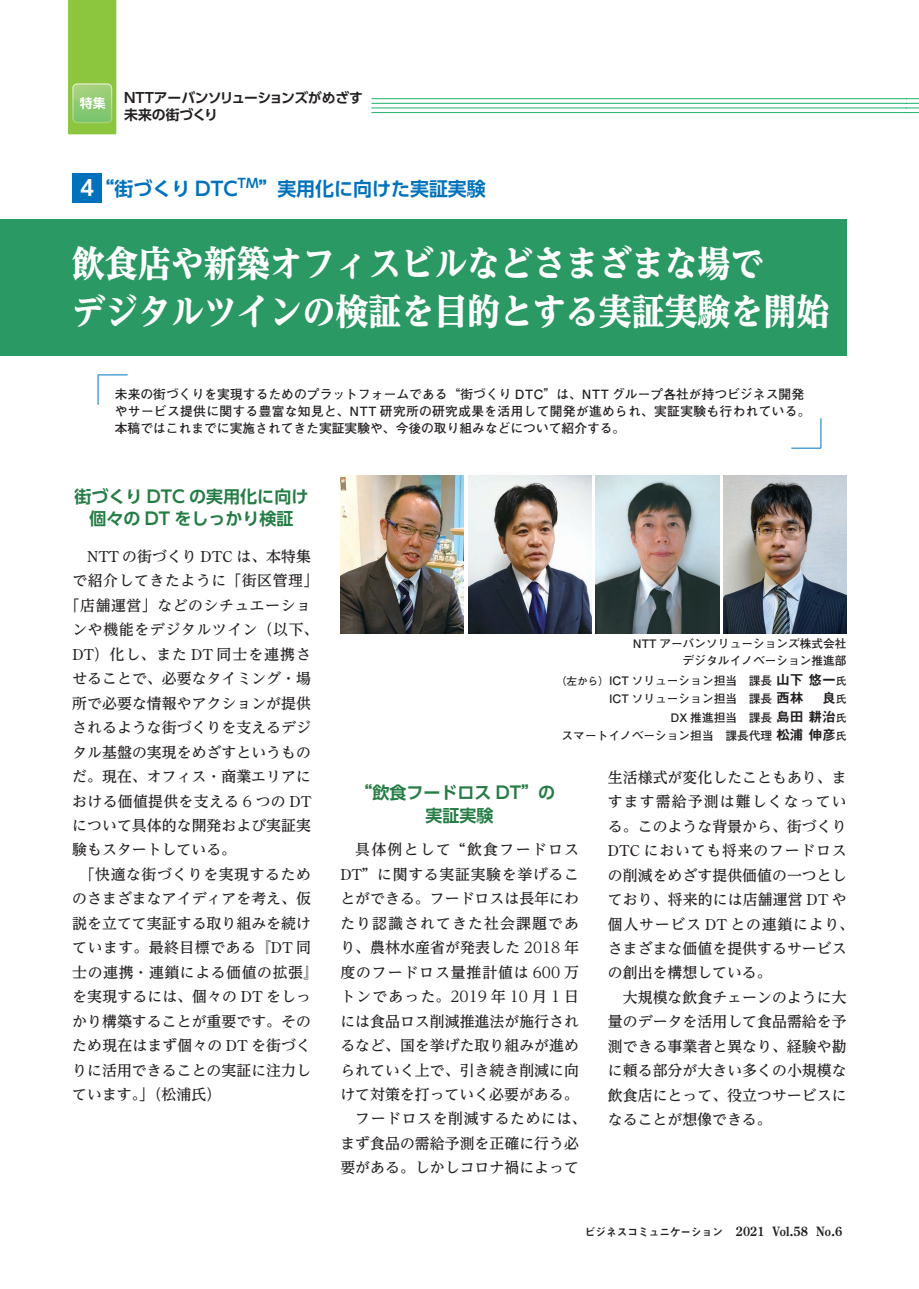
<style>
.page{position:relative;width:919px;height:1289px;background:#fff}
.page>*{position:absolute;margin:0;border:0;box-sizing:border-box;transform-origin:0 0}
.t1{font:800 36.15px/47.8px "UD Reimin Pro";color:#fff;scale:.91 1}
.t2{font:700 19.2px "UD Shin Go Pro De";color:#0072bc}
.t3{font:700 16.95px/22.4px "UD Shin Go Pro De";color:#257d45;text-align:center}
.t4{font:500 14.85px/24.5px "UD Reimin Pro";color:#231f20}
.t5{font:500 14.85px "UD Reimin Pro";letter-spacing:.04em;color:#231f20}
.t6{font:500 14.85px "UD Reimin Pro";letter-spacing:.035em;color:#231f20}
.t7{font:500 14.85px "UD Reimin Pro";letter-spacing:.07em;color:#231f20}
.t8{font:500 14.85px "UD Reimin Pro";letter-spacing:.02em;color:#231f20}
.t9{font:500 14.85px "UD Reimin Pro";letter-spacing:.045em;color:#231f20}
.t10{font:500 14.85px "UD Reimin Pro";letter-spacing:.06em;color:#231f20}
.t11{font:500 14.85px "UD Reimin Pro";letter-spacing:.075em;color:#231f20}
.t12{font:500 14.85px "UD Reimin Pro";letter-spacing:.085em;color:#231f20}
.t13{font:700 13.8px/16.6px "UD Shin Go Pro De";letter-spacing:-.015em;color:#231f20}
.t14{font:700 12.75px/17px "Futo Go B101 Pro";letter-spacing:.005em;color:#231f20}
.t15{font:700 12.75px "Century Old Style";color:#231f20;scale:.85 1}
.t16{font:700 12.75px "UD Shin Go Pro De";color:#fff}
.t17{font:700 11.7px/18px "Futo Go B101 Pro";color:#231f20;text-align:right}
.s1{font-size:21.3px;color:#fff}
.s2{font-family:"Century Old Style";font-weight:400}
.s3{font-weight:400}
.s4{font-size:10.65px}
.s5{font-family:"Midashi Go Pro MB31";font-weight:400;font-size:13.8px}
.s6{font-family:"Midashi Go Pro MB31";font-weight:400;font-size:10.65px}
</style>
<div class="page">
<svg style="left:68px;top:0;width:49px;height:135px;background:#8ec84b"></svg>
<img style="left:110px;top:85px;width:1px;height:14px">
<img style="left:74px;top:85px;width:36px;height:18px">
<hr style="left:371px;top:98px;width:535px;height:1px;background:#1eb26a">
<hr style="left:371px;top:103px;width:535px;height:1px;background:#1eb26a">
<hr style="left:371px;top:107px;width:535px;height:1px;background:#1eb26a">
<hr style="left:371px;top:112px;width:535px;height:1px;background:#1eb26a">
<svg style="left:906px;top:98px;width:12px;height:15px"></svg>
<hr style="left:97px;top:375px;width:2px;height:30px;background:#0d7ec3">
<hr style="left:98px;top:374px;width:30px;height:1px;background:#0d7ec3">
<hr style="left:820px;top:418px;width:1px;height:30px;background:#0d7ec3">
<hr style="left:791px;top:447px;width:30px;height:1px;background:#0d7ec3">
<div style="left:72px;top:173px;width:30px;height:30px;background:#0072bc"></div>
<div style="left:0;top:219px;width:846px;height:136px;background:#2a9963"></div>
<img style="left:723px;top:475px;width:123px;height:159px">
<img style="left:468px;top:475px;width:123px;height:159px">
<img style="left:595px;top:475px;width:124px;height:159px">
<img style="left:340px;top:475px;width:123px;height:159px">
<p class="t16" style="left:80px;top:92px;width:27px">特集</p>
<p class="t13" style="left:124px;top:89px;width:240px">NTTアーバンソリューションズがめざす未来の街づくり</p>
<p class="t2" style="left:80px;top:173px;width:407px"><span class="s1">4</span>“街づくり DTC<sup>TM</sup>”実用化に向けた実証実験</p>
<h1 class="t1" style="left:72px;top:239px;width:833px">飲食店や新築オフィスビルなどさまざまな場で<br>デジタルツインの検証を目的とする実証実験を開始</h1>
<p class="t14" style="left:115px;top:384px;width:697px">未来の街づくりを実現するためのプラットフォームである“街づくり DTC”は、NTT グループ各社が持つビジネス開発やサービス提供に関する豊富な知見と、NTT 研究所の研究成果を活用して開発が進められ、実証実験も行われている。本稿ではこれまでに実施されてきた実証実験や、今後の取り組みなどについて紹介する。</p>
<p class="t3" style="left:74px;top:484px;width:235px">街づくり DTC の実用化に向け個々の DT をしっかり検証</p>
<p class="t4" style="left:87px;top:543px;width:225px"><span class="s2">NTT</span> の街づくり <span class="s2">DTC</span> は、本特集</p>
<p class="t5" style="left:72px;top:568px;width:248px">で紹介してきたように「街区管理」</p>
<p class="t6" style="left:65px;top:593px;width:247px">「店舗運営」などのシチュエーショ</p>
<p class="t5" style="left:72px;top:617px;width:248px">ンや機能をデジタルツイン（以下、</p>
<p class="t7" style="left:72px;top:642px;width:240px"><span class="s2">DT</span>）化し、また <span class="s2">DT</span> 同士を連携さ</p>
<p class="t4" style="left:72px;top:666px;width:240px">せることで、必要なタイミング<span class="s3">・</span>場</p>
<p class="t4" style="left:72px;top:690px;width:240px">所で必要な情報やアクションが提供</p>
<p class="t4" style="left:72px;top:715px;width:240px">されるような街づくりを支えるデジ</p>
<p class="t4" style="left:72px;top:739px;width:240px">タル基盤の実現をめざすというもの</p>
<p class="t4" style="left:72px;top:763px;width:240px">だ。現在、オフィス<span class="s3">・</span>商業エリアに</p>
<p class="t8" style="left:72px;top:788px;width:240px">おける価値提供を支える <span class="s3">6</span> つの <span class="s2">DT</span></p>
<p class="t4" style="left:72px;top:812px;width:240px">について具体的な開発および実証実</p>
<p class="t4" style="left:72px;top:837px;width:165px">験もスタートしている。</p>
<p class="t5" style="left:80px;top:862px;width:233px">「快適な街づくりを実現するため</p>
<p class="t4" style="left:72px;top:886px;width:240px">のさまざまなアイディアを考え、仮</p>
<p class="t4" style="left:72px;top:910px;width:240px">説を立てて実証する取り組みを続け</p>
<p class="t6" style="left:72px;top:935px;width:240px">ています。最終目標である『<span class="s2">DT</span> 同</p>
<p class="t5" style="left:72px;top:960px;width:248px">士の連携<span class="s3">・</span>連鎖による価値の拡張』</p>
<p class="t4" style="left:72px;top:984px;width:240px">を実現するには、個々の <span class="s2">DT</span> をしっ</p>
<p class="t4" style="left:72px;top:1008px;width:240px">かり構築することが重要です。その</p>
<p class="t4" style="left:72px;top:1032px;width:240px">ため現在はまず個々の <span class="s2">DT</span> を街づく</p>
<p class="t4" style="left:72px;top:1057px;width:240px">りに活用できることの実証に注力し</p>
<p class="t4" style="left:72px;top:1081px;width:150px">ています。」（松浦氏）</p>
<p class="t17" style="left:633px;top:634px;width:215px;line-height:17px">NTT アーバンソリューションズ株式会社デジタルイノベーション推進部</p>
<p class="t17" style="left:556px;top:670px;width:292px"><span class="s4">（左から）</span>ICT ソリューション担当　課長 <span class="s5">山下 悠一</span><span class="s4">氏<br></span>ICT ソリューション担当　課長 <span class="s5">西林 　良</span><span class="s4">氏<br></span>DX 推進担当　課長 <span class="s5">島田 耕治</span><span class="s4">氏<br></span>スマートイノベーション担当　課長代理 <span class="s5">松浦 伸彦</span><span class="s4">氏</span></p>
<p class="t3" style="left:355px;top:781px;width:201px">“飲食フードロス DT”の実証実験</p>
<p class="t12" style="left:355px;top:837px;width:225px">具体例として“飲食フードロス</p>
<p class="t9" style="left:340px;top:862px;width:240px"><span class="s2">DT</span>”に関する実証実験を挙げるこ</p>
<p class="t4" style="left:340px;top:886px;width:240px">とができる。フードロスは長年にわ</p>
<p class="t11" style="left:340px;top:911px;width:240px">たり認識されてきた社会課題であ</p>
<p class="t4" style="left:340px;top:935px;width:240px">り、農林水産省が発表した <span class="s3">2018</span> 年</p>
<p class="t10" style="left:340px;top:959px;width:240px">度のフードロス量推計値は <span class="s3">600</span> 万</p>
<p class="t4" style="left:340px;top:983px;width:240px">トンであった。<span class="s3">2019</span> 年 <span class="s3">10</span> 月 <span class="s3">1</span> 日</p>
<p class="t4" style="left:340px;top:1008px;width:240px">には食品ロス削減推進法が施行され</p>
<p class="t4" style="left:340px;top:1032px;width:240px">るなど、国を挙げた取り組みが進め</p>
<p class="t4" style="left:340px;top:1057px;width:240px">られていく上で、引き続き削減に向</p>
<p class="t4" style="left:340px;top:1081px;width:240px">けて対策を打っていく必要がある。</p>
<p class="t5" style="left:355px;top:1106px;width:233px">フードロスを削減するためには、</p>
<p class="t4" style="left:340px;top:1130px;width:240px">まず食品の需給予測を正確に行う必</p>
<p class="t4" style="left:340px;top:1155px;width:240px">要がある。しかしコロナ禍によって</p>
<p class="t4" style="left:608px;top:764px;width:247px">生活様式が変化したこともあり、ますます需給予測は難しくなっている。このような背景から、街づくり<br><span class="s2">DTC</span> においても将来のフードロスの削減をめざす提供価値の一つとしており、将来的には店舗運営 <span class="s2">DT</span> や個人サービス <span class="s2">DT</span> との連鎖により、さまざまな価値を提供するサービスの創出を構想している。</p>
<p class="t4" style="left:608px;top:984px;width:240px;text-align:justify;text-indent:15px">大規模な飲食チェーンのように大量のデータを活用して食品需給を予測できる事業者と異なり、経験や勘に頼る部分が大きい多くの小規模な飲食店にとって、役立つサービスになることが想像できる。</p>
<p class="t15" style="left:585px;top:1223px;width:304px"><span class="s6">ビジネスコミュニケーション</span> 2021 Vol.58 No.6</p>
</div>
